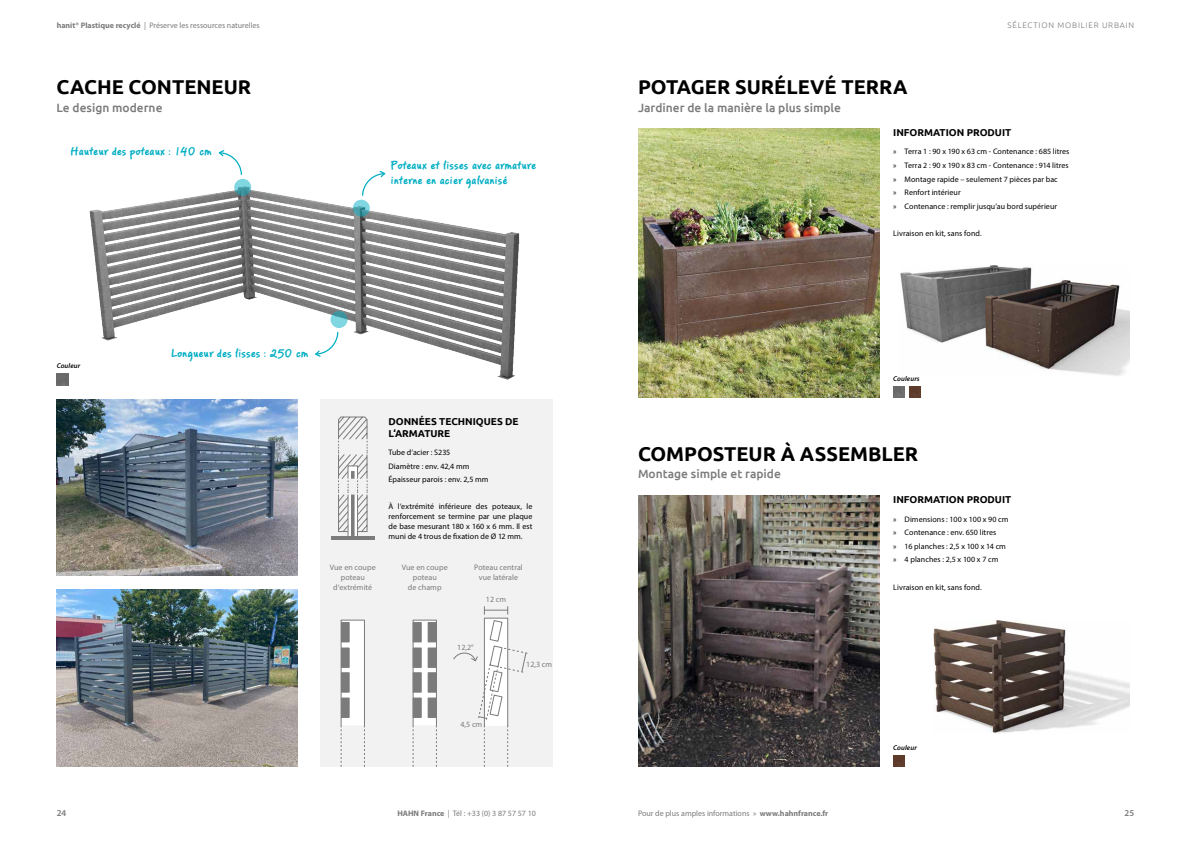
<style>
.page{position:relative;width:1191px;height:842px;background:#fff}
.page>*{position:absolute;margin:0;border:0;box-sizing:border-box;transform-origin:0 0}
.t1{font:700 20px "Ubuntu";color:#000}
.t2{font:700 12px/14.4px "PF Reminder";color:#00aec3}
.t3{font:500 12px "Ubuntu";color:#7c7b7b}
.t4{font:700 10px/12px "Ubuntu";color:#000}
.t5{font:600 9px "Myriad Pro";color:#7c7b7b}
.t6{font:8px/13.5px "Myriad Pro";letter-spacing:.005em;color:#000}
.t7{font:8px/10px "Myriad Pro";color:#7c7b7b;text-align:center}
.t8{font:300 8px "Ubuntu";letter-spacing:.1em;color:#7c7b7b}
.t9{font:italic 600 7px "Myriad Pro";letter-spacing:.015em;color:#000}
.s1{font-weight:700}
</style>
<div class="page">
<div style="left:320px;top:399px;width:233px;height:368px;background:#f2f2f2"></div>
<img style="left:57px;top:152px;width:463px;height:233px">
<svg style="left:353px;top:200px;width:17px;height:17px"></svg>
<svg style="left:362px;top:171px;width:23px;height:25px"></svg>
<img style="left:57px;top:590px;width:241px;height:177px">
<svg style="left:57px;top:374px;width:11px;height:11px"></svg>
<div style="left:341px;top:620px;width:24px;height:106px;background:#fff;border:1px solid #7c7b7b"></div>
<div style="left:341px;top:622px;width:8px;height:20px;background:#7c7b7b"></div>
<div style="left:341px;top:648px;width:8px;height:20px;background:#7c7b7b"></div>
<div style="left:341px;top:672px;width:8px;height:20px;background:#7c7b7b"></div>
<div style="left:341px;top:698px;width:8px;height:20px;background:#7c7b7b"></div>
<svg style="left:341px;top:725px;width:1px;height:42px"></svg>
<svg style="left:364px;top:725px;width:1px;height:42px"></svg>
<svg style="left:413px;top:620px;width:24px;height:105px"></svg>
<div style="left:413px;top:622px;width:8px;height:20px;background:#7c7b7b"></div>
<div style="left:428px;top:622px;width:8px;height:20px;background:#7c7b7b"></div>
<div style="left:413px;top:648px;width:8px;height:20px;background:#7c7b7b"></div>
<div style="left:428px;top:648px;width:8px;height:20px;background:#7c7b7b"></div>
<div style="left:413px;top:672px;width:8px;height:20px;background:#7c7b7b"></div>
<div style="left:428px;top:672px;width:8px;height:20px;background:#7c7b7b"></div>
<div style="left:413px;top:698px;width:8px;height:20px;background:#7c7b7b"></div>
<div style="left:428px;top:698px;width:8px;height:20px;background:#7c7b7b"></div>
<svg style="left:413px;top:725px;width:1px;height:42px"></svg>
<svg style="left:436px;top:725px;width:1px;height:42px"></svg>
<svg style="left:453px;top:606px;width:75px;height:161px"></svg>
<div style="left:348px;top:494px;width:10px;height:43px;border:1px solid #7c7b7b"></div>
<hr style="left:351px;top:495px;width:3px;height:41px;background:#7c7b7b">
<svg style="left:338px;top:416px;width:30px;height:116px"></svg>
<hr style="left:331px;top:536px;width:43px;height:3px;background:#7c7b7b">
<img style="left:57px;top:399px;width:241px;height:177px">
<img style="left:900px;top:265px;width:229px;height:111px">
<img style="left:638px;top:128px;width:241px;height:269px">
<img style="left:933px;top:620px;width:196px;height:113px">
<img style="left:638px;top:496px;width:241px;height:271px">
<svg style="left:893px;top:755px;width:11px;height:12px"></svg>
<svg style="left:893px;top:386px;width:27px;height:11px"></svg>
<svg style="left:330px;top:311px;width:17px;height:17px"></svg>
<svg style="left:315px;top:332px;width:23px;height:25px"></svg>
<svg style="left:234px;top:179px;width:17px;height:17px"></svg>
<svg style="left:219px;top:150px;width:23px;height:25px"></svg>
<p class="t7" style="left:57px;top:20px;width:205px"><span class="s1">hanit® Plastique recyclé</span> | Préserve les ressources naturelles</p>
<p class="t8" style="left:1007px;top:21px;width:128px">SÉLECTION MOBILIER URBAIN</p>
<h1 class="t1" style="left:57px;top:75px;width:196px">CACHE CONTENEUR</h1>
<h2 class="t3" style="left:57px;top:100px;width:107px">Le design moderne</h2>
<h2 class="t2" style="left:70px;top:144px;width:143px">Hauteur des poteaux : 140 cm</h2>
<h2 class="t2" style="left:390px;top:159px;width:147px">Poteaux et lisses avec armature interne en acier galvanisé</h2>
<p class="t9" style="left:57px;top:361px;width:25px">Couleur</p>
<h2 class="t2" style="left:171px;top:347px;width:139px">Longueur des lisses : 250 cm</h2>
<p class="t4" style="left:388px;top:415px;width:132px">DONNÉES TECHNIQUES DE<br>L‘ARMATURE</p>
<p class="t6" style="left:388px;top:445px;width:102px">Tube d‘acier : S235<br>Diamètre : env. 42,4 mm<br>Épaisseur parois : env. 2,5 mm</p>
<p class="t6" style="left:388px;top:501px;width:145px;line-height:10px;text-align:justify">À l‘extrémité inférieure des poteaux, le renforcement se termine par une plaque de base mesurant 180 x 160 x 6 mm. Il est muni de 4 trous de fixation de Ø 12 mm.</p>
<p class="t7" style="left:330px;top:562px;width:47px">Vue en coupe poteau d‘extrémité</p>
<p class="t7" style="left:402px;top:562px;width:47px">Vue en coupe poteau<br>de champ</p>
<p class="t7" style="left:474px;top:562px;width:50px">Poteau central vue latérale</p>
<p class="t7" style="left:486px;top:595px;width:22px">12 cm</p>
<p class="t7" style="left:457px;top:642px;width:18px">12,2°</p>
<p class="t7" style="left:526px;top:659px;width:27px">12,3 cm</p>
<p class="t7" style="left:460px;top:719px;width:23px">4,5 cm</p>
<h1 class="t1" style="left:638px;top:75px;width:271px">POTAGER SURÉLEVÉ TERRA</h1>
<h2 class="t3" style="left:638px;top:100px;width:204px">Jardiner de la manière la plus simple</h2>
<p class="t4" style="left:893px;top:126px;width:120px">INFORMATION PRODUIT</p>
<p class="t6" style="left:893px;top:145px;width:178px">» Terra 1 : 90 x 190 x 63 cm - Contenance : 685 litres » Terra 2 : 90 x 190 x 83 cm - Contenance : 914 litres » Montage rapide – seulement 7 pièces par bac<br>» Renfort intérieur<br>» Contenance : remplir jusqu’au bord supérieur</p>
<p class="t6" style="left:893px;top:226px;width:90px">Livraison en kit, sans fond.</p>
<p class="t9" style="left:893px;top:374px;width:28px">Couleurs</p>
<h1 class="t1" style="left:638px;top:441px;width:282px">COMPOSTEUR À ASSEMBLER</h1>
<h2 class="t3" style="left:638px;top:466px;width:144px">Montage simple et rapide</h2>
<p class="t4" style="left:893px;top:494px;width:120px">INFORMATION PRODUIT</p>
<p class="t6" style="left:893px;top:512px;width:117px">» Dimensions : 100 x 100 x 90 cm » Contenance : env. 650 litres<br>» 16 planches : 2,5 x 100 x 14 cm » 4 planches : 2,5 x 100 x 7 cm</p>
<p class="t6" style="left:893px;top:580px;width:90px">Livraison en kit, sans fond.</p>
<p class="t9" style="left:893px;top:743px;width:25px">Couleur</p>
<p class="t5" style="left:57px;top:808px;width:11px">24</p>
<p class="t7" style="left:397px;top:809px;width:140px"><span class="s1">HAHN France</span> | Tél : +33 (0) 3 87 57 57 10</p>
<p class="t7" style="left:638px;top:809px;width:192px">Pour de plus amples informations » <span class="s1">www.hahnfrance.fr</span></p>
<p class="t5" style="left:1124px;top:808px;width:11px">25</p>
</div>
